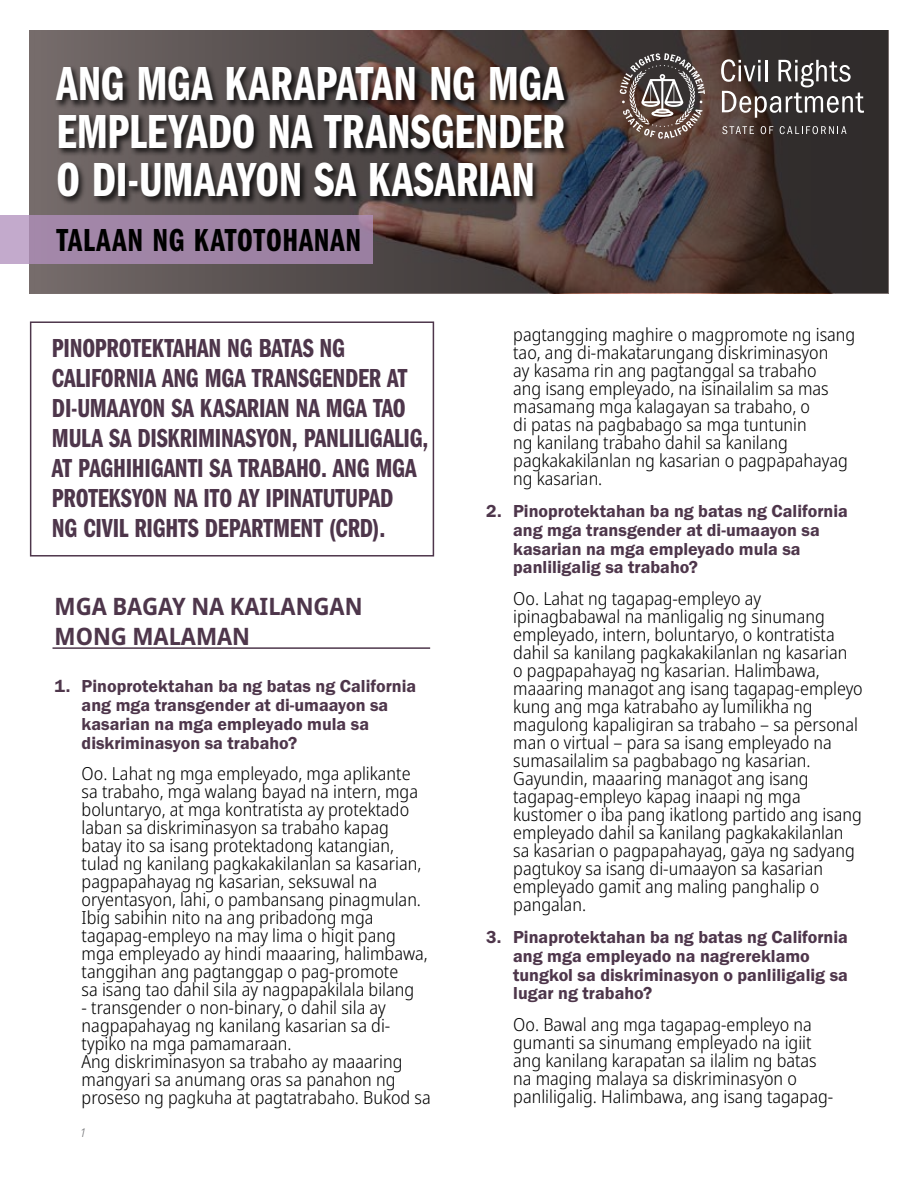
<style>
.page{position:relative;width:918px;height:1188px;background:#fff}
.page>*{position:absolute;margin:0;border:0;box-sizing:border-box;transform-origin:0 0}
.t1{font:49.5px/48px "Franklin Gothic URW Com Dem";color:#fff;text-align:justify}
.t2{font:33px "Franklin Gothic URW Com Dem";letter-spacing:.025em;color:#000}
.t3{font:27px/30px "Franklin Gothic URW Com Dem";letter-spacing:-.01em;color:#4e364b}
.t4{font:700 semi-condensed 24px/30px "Noto Sans";color:#4e364b}
.t5{font:300 semi-condensed 18px/18px "Noto Sans";color:#000}
.t6{font:18px/18.8px "Franklin Gothic URW Dem";color:#4e364b}
.t7{font:italic 300 semi-condensed 12px "Noto Sans";color:#696a6d}
</style>
<div class="page">
<svg style="left:30px;top:30px;width:858px;height:263px;background:#4e4241"></svg>
<svg style="left:0;top:215px;width:373px;height:49px;background:#a186a8"></svg>
<div style="left:30px;top:321px;width:404px;height:236px;border:2px solid #4e364b"></div>
<hr style="left:52px;top:647px;width:378px;height:2px;background:#4e364b">
<svg style="left:721px;top:59px;width:143px;height:59px;background:#615b5a"></svg>
<svg style="left:722px;top:126px;width:32px;height:8px"></svg>
<svg style="left:761px;top:126px;width:12px;height:8px"></svg>
<svg style="left:780px;top:126px;width:67px;height:8px"></svg>
<svg style="left:620px;top:53px;width:85px;height:86px;background:#70635f"></svg>
<div style="left:55px;top:65px;width:518px;height:141px;background:#000;opacity:.75"></div>
<h1 class="t1" style="left:56px;top:57px;width:510px">ANG MGA KARAPATAN NG MGA EMPLEYADO NA TRANSGENDER O DI-UMAAYON SA KASARIAN</h1>
<p class="t2" style="left:56px;top:217px;width:306px">TALAAN NG KATOTOHANAN</p>
<p class="t3" style="left:52px;top:332px;width:378px">PINOPROTEKTAHAN NG BATAS NG CALIFORNIA ANG MGA TRANSGENDER AT DI-UMAAYON SA KASARIAN NA MGA TAO MULA SA DISKRIMINASYON, PANLILIGALIG, AT PAGHIHIGANTI SA TRABAHO. ANG MGA PROTEKSYON NA ITO AY IPINATUTUPAD<br>NG CIVIL RIGHTS DEPARTMENT (CRD).</p>
<h2 class="t4" style="left:55px;top:592px;width:309px">MGA BAGAY NA KAILANGAN<br>MONG MALAMAN</h2>
<p class="t6" style="left:82px;top:677px;width:336px;text-indent:-27px">1. Pinoprotektahan ba ng batas ng California ang mga transgender at di-umaayon sa kasarian na mga empleyado mula sa diskriminasyon sa trabaho?</p>
<p class="t5" style="left:82px;top:765px;width:348px">Oo. Lahat ng mga empleyado, mga aplikante sa trabaho, mga walang bayad na intern, mga boluntaryo, at mga kontratista ay protektado laban sa diskriminasyon sa trabaho kapag batay ito sa isang protektadong katangian, tulad ng kanilang pagkakakilanlan sa kasarian, pagpapahayag ng kasarian, seksuwal na oryentasyon, lahi, o pambansang pinagmulan.<br>Ibig sabihin nito na ang pribadong mga tagapag-empleyo na may lima o higit pang mga empleyado ay hindi maaaring, halimbawa, tanggihan ang pagtanggap o pag-promote<br>sa isang tao dahil sila ay nagpapakilala bilang</p>
<p class="t5" style="left:82px;top:999px;width:351px">- transgender o non-binary, o dahil sila ay nagpapahayag ng kanilang kasarian sa di&shy;typiko na mga pamamaraan.<br>Ang diskriminasyon sa trabaho ay maaaring mangyari sa anumang oras sa panahon ng proseso ng pagkuha at pagtatrabaho. Bukod sa</p>
<p class="t7" style="left:80px;top:1125px;width:7px">1</p>
<p class="t5" style="left:513px;top:326px;width:344px">pagtangging maghire o magpromote ng isang tao, ang di-makatarungang diskriminasyon<br>ay kasama rin ang pagtanggal sa trabaho<br>ang isang empleyado, na isinailalim sa mas masamang mga kalagayan sa trabaho, o<br>di patas na pagbabago sa mga tuntunin<br>ng kanilang trabaho dahil sa kanilang pagkakakilanlan ng kasarian o pagpapahayag ng kasarian.</p>
<p class="t6" style="left:513px;top:501px;width:336px;text-indent:-27px">2. Pinoprotektahan ba ng batas ng California ang mga transgender at di-umaayon sa kasarian na mga empleyado mula sa panliligalig sa trabaho?</p>
<p class="t5" style="left:513px;top:590px;width:351px">Oo. Lahat ng tagapag-empleyo ay ipinagbabawal na manligalig ng sinumang empleyado, intern, boluntaryo, o kontratista dahil sa kanilang pagkakakilanlan ng kasarian<br>o pagpapahayag ng kasarian. Halimbawa, maaaring managot ang isang tagapag-empleyo kung ang mga katrabaho ay lumilikha ng magulong kapaligiran sa trabaho – sa personal man o virtual – para sa isang empleyado na sumasailalim sa pagbabago ng kasarian.<br>Gayundin, maaaring managot ang isang tagapag-empleyo kapag inaapi ng mga kustomer o iba pang ikatlong partido ang isang empleyado dahil sa kanilang pagkakakilanlan sa kasarian o pagpapahayag, gaya ng sadyang pagtukoy sa isang di-umaayon sa kasarian empleyado gamit ang maling panghalip o pangalan.</p>
<p class="t6" style="left:513px;top:927px;width:336px;text-indent:-27px">3. Pinaprotektahan ba ng batas ng California ang mga empleyado na nagrereklamo tungkol sa diskriminasyon o panliligalig sa lugar ng trabaho?</p>
<p class="t5" style="left:513px;top:1016px;width:322px">Oo. Bawal ang mga tagapag-empleyo na gumanti sa sinumang empleyado na igiit ang kanilang karapatan sa ilalim ng batas na maging malaya sa diskriminasyon o panliligalig. Halimbawa, ang isang tagapag-</p>
</div>
